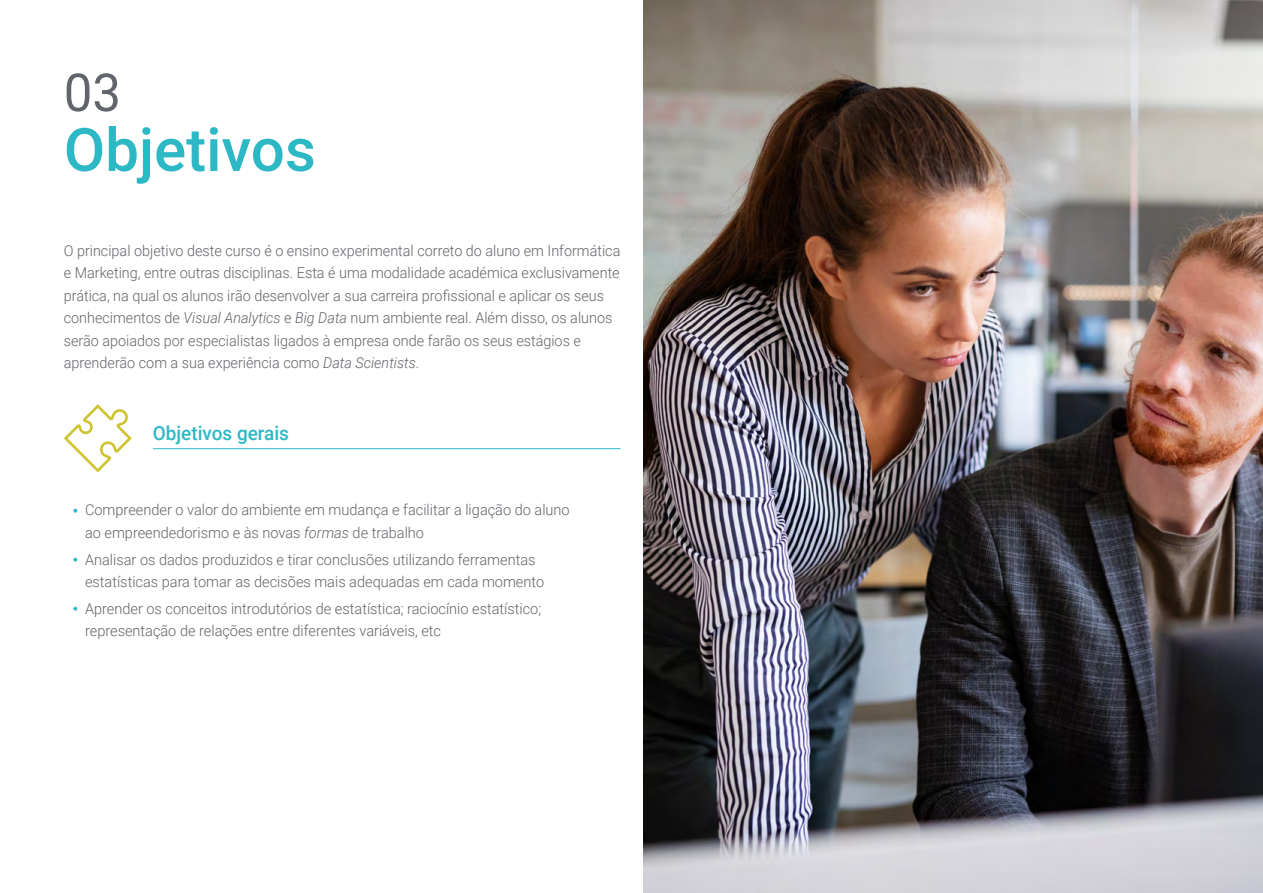
<style>
.page{position:relative;width:1263px;height:893px;background:#fff}
.page>*{position:absolute;margin:0;border:0;box-sizing:border-box;transform-origin:0 0}
.t1{font:500 60px "Roboto";color:#2db8c5}
.t2{font:52.5px "Roboto";color:#61646a}
.t3{font:500 19.5px "Roboto";color:#2db8c5}
.t4{font:300 15px/22.5px "Roboto";color:#61646a;scale:.96 1}
.t5{font:300 15px/22.5px "Roboto";color:#61646a}
.s1{font-style:italic}
</style>
<div class="page">
<img style="left:643px;top:0;width:620px;height:893px">
<hr style="left:153px;top:448px;width:468px;height:1px;background:#2db8c5">
<svg style="left:64px;top:404px;width:68px;height:68px"></svg>
<h2 class="t2" style="left:64px;top:56px;width:59px">03</h2>
<h1 class="t1" style="left:64px;top:108px;width:254px">Objetivos</h1>
<p class="t4" style="left:64px;top:239px;width:581px">O principal objetivo deste curso é o ensino experimental correto do aluno em Informática e Marketing, entre outras disciplinas. Esta é uma modalidade académica exclusivamente prática, na qual os alunos irão desenvolver a sua carreira profissional e aplicar os seus conhecimentos de <span class="s1">Visual Analytics</span> e <span class="s1">Big Data</span> num ambiente real. Além disso, os alunos serão apoiados por especialistas ligados à empresa onde farão os seus estágios e aprenderão com a sua experiência como <span class="s1">Data Scientists</span>.</p>
<h3 class="t3" style="left:153px;top:420px;width:138px">Objetivos gerais</h3>
<p class="t5" style="left:85px;top:498px;width:486px">Compreender o valor do ambiente em mudança e facilitar a ligação do aluno ao empreendedorismo e às novas <span class="s1">formas</span> de trabalho</p>
<p class="t5" style="left:85px;top:548px;width:461px">Analisar os dados produzidos e tirar conclusões utilizando ferramentas estatísticas para tomar as decisões mais adequadas em cada momento</p>
<p class="t5" style="left:85px;top:597px;width:458px">Aprender os conceitos introdutórios de estatística; raciocínio estatístico; representação de relações entre diferentes variáveis, etc</p>
</div>
